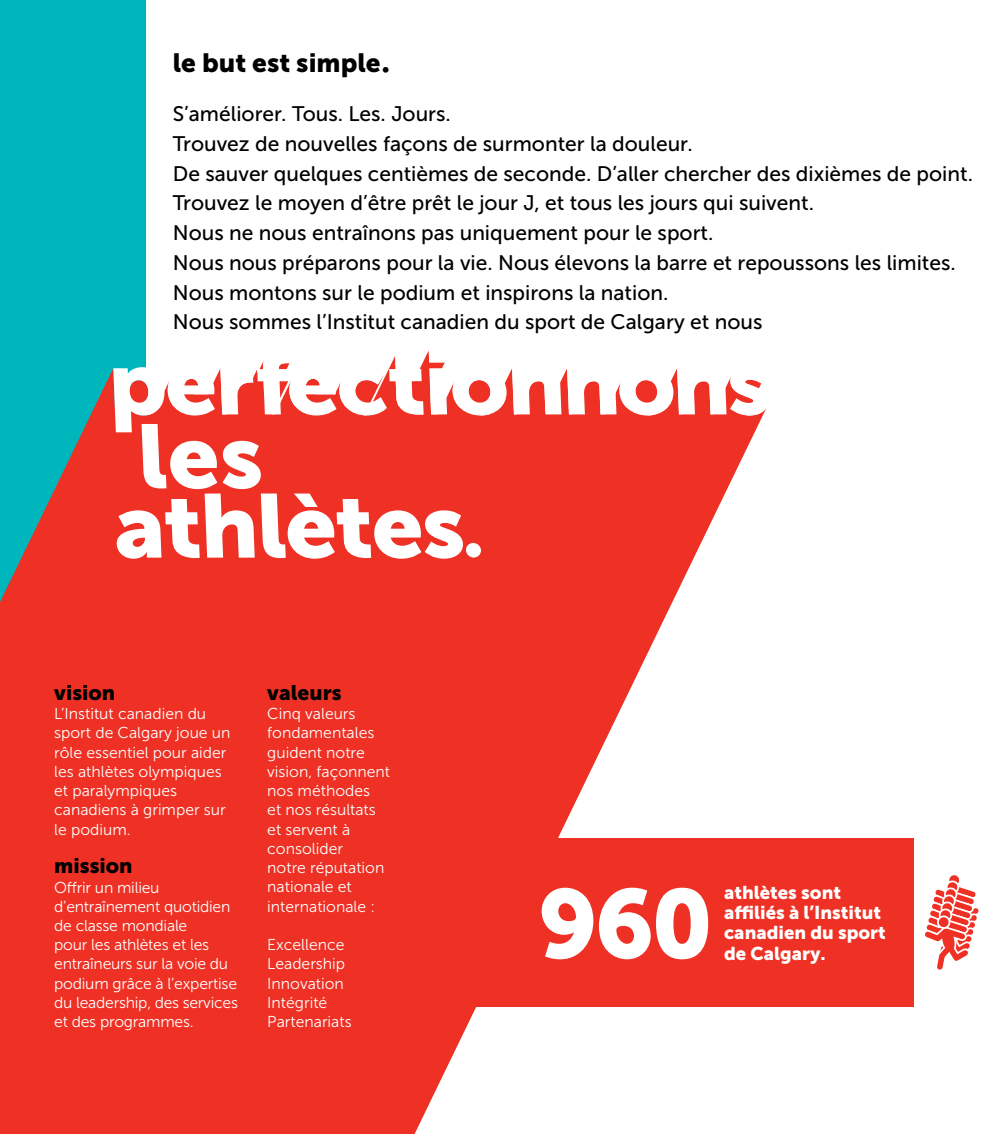
<style>
.page{position:relative;width:1008px;height:1134px;background:#fff}
.page>*{position:absolute;margin:0;border:0;box-sizing:border-box;transform-origin:0 0}
.t1{font:96.95px "Museo Sans 900";color:#fff}
.t2{font:26.25px "Museo Sans 900";color:#000}
.t3{font:21px/29.8px "Museo Sans 500";color:#000}
.t4{font:21px "Museo Sans 900";color:#000}
.t5{font:18.38px/20.1px "Museo Sans 900";color:#fff}
.t6{font:15.75px/19.2px "Museo Sans 300";color:#fff}
.s1{font-family:"Garamond";font-weight:700;font-size:40.25px}
</style>
<div class="page">
<div style="left:0;top:0;width:145px;height:1134px;background:#00b6bd"></div>
<svg style="left:0;top:369px;width:694px;height:765px;fill:#ee3124"></svg>
<svg style="left:113px;top:350px;width:654px;height:209px;fill:#ee3124"></svg>
<div style="left:448px;top:838px;width:465px;height:169px;background:#ee3124"></div>
<svg style="left:925px;top:875px;width:54px;height:95px"></svg>
<h2 class="t2" style="left:173px;top:48px;width:220px">le but est simple<span class="s1">.</span></h2>
<p class="t3" style="left:173px;top:99px;width:802px">S’améliorer. Tous. Les. Jours.<br>Trouvez de nouvelles façons de surmonter la douleur.<br>De sauver quelques centièmes de seconde. D’aller chercher des dixièmes de point.<br>Trouvez le moyen d’être prêt le jour J, et tous les jours qui suivent.<br>Nous ne nous entraînons pas uniquement pour le sport.<br>Nous nous préparons pour la vie. Nous élevons la barre et repoussons les limites.<br>Nous montons sur le podium et inspirons la nation.<br>Nous sommes l’Institut canadien du sport de Calgary et nous</p>
<h3 class="t4" style="left:54px;top:681px;width:63px">vision</h3>
<p class="t6" style="left:54px;top:704px;width:178px">L’Institut canadien du sport de Calgary joue un rôle essentiel pour aider les athlètes olympiques et paralympiques canadiens à grimper sur le podium.</p>
<h3 class="t4" style="left:54px;top:854px;width:80px">mission</h3>
<p class="t6" style="left:54px;top:878px;width:185px">Offrir un milieu d’entraînement quotidien de classe mondiale<br>pour les athlètes et les entraîneurs sur la voie du podium grâce à l’expertise du leadership, des services et des programmes.</p>
<h3 class="t4" style="left:267px;top:681px;width:76px">valeurs</h3>
<p class="t6" style="left:267px;top:704px;width:124px">Cinq valeurs fondamentales guident notre vision, façonnent nos méthodes<br>et nos résultats et servent à consolider<br>notre réputation nationale et internationale :</p>
<p class="t6" style="left:267px;top:935px;width:86px">Excellence<br>Leadership<br>Innovation<br>Intégrité<br>Partenariats</p>
<h1 class="t1" style="left:538px;top:869px;width:177px">960</h1>
<p class="t5" style="left:724px;top:883px;width:163px">athlètes sont affiliés à l’Institut canadien du sport</p>
<p class="t5" style="left:724px;top:943px;width:103px">de Calgary.</p>
</div>
